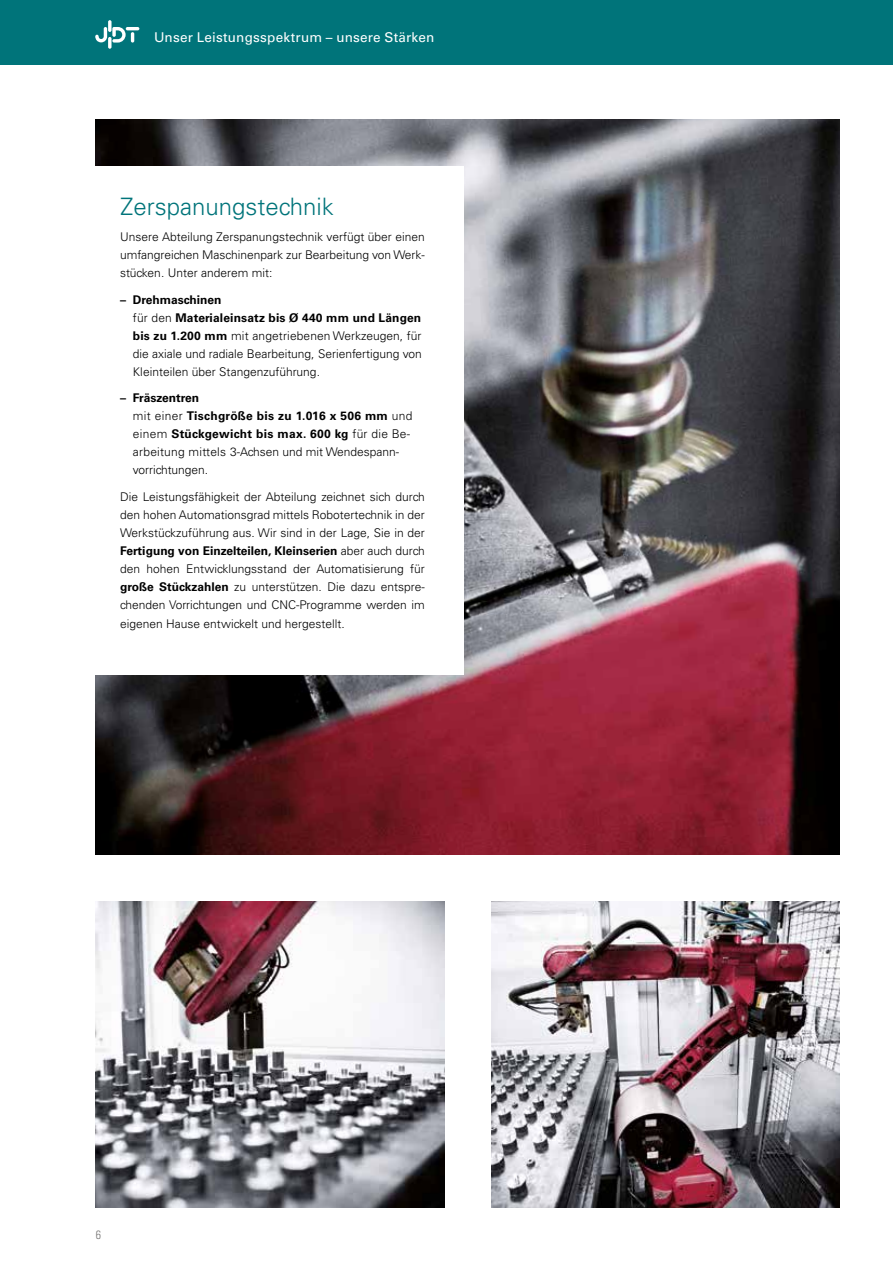
<style>
.page{position:relative;width:893px;height:1263px;background:#fff}
.page>*{position:absolute;margin:0;border:0;box-sizing:border-box;transform-origin:0 0}
.t1{font:300 24px "Univers LT Std";color:#00747a}
.t2{font:13.5px "Univers LT Std";letter-spacing:.015em;color:#fff}
.t3{font:300 12px/18px "Univers LT Std";color:#000;text-align:justify}
.t4{font:300 condensed 12px "Univers LT Std";color:#757473}
.s1{font-weight:700}
</style>
<div class="page">
<div style="left:0;top:0;width:893px;height:65px;background:#00747a"></div>
<svg style="left:108px;top:20px;width:4px;height:12px"></svg>
<svg style="left:108px;top:37px;width:4px;height:12px"></svg>
<svg style="left:95px;top:27px;width:44px;height:16px"></svg>
<img style="left:96px;top:119px;width:744px;height:736px">
<div style="left:87px;top:166px;width:377px;height:508px;background:#fff"></div>
<img style="left:491px;top:901px;width:349px;height:306px">
<img style="left:96px;top:901px;width:348px;height:306px">
<p class="t2" style="left:154px;top:29px;width:282px">Unser Leistungsspektrum – unsere Stärken</p>
<h1 class="t1" style="left:120px;top:192px;width:215px">Zerspanungstechnik</h1>
<p class="t3" style="left:120px;top:228px;width:306px">Unsere Abteilung Zerspanungstechnik verfügt über einen umfangreichen Maschinenpark zur Bearbeitung von Werk&shy;stücken. Unter anderem mit:</p>
<p class="t3" style="left:133px;top:290px;width:291px;text-align:left;text-indent:-13px"><span class="s1">– Drehmaschinen<br></span>für den <span class="s1">Materialeinsatz bis Ø 440 mm und Längen bis zu 1.200 mm</span> mit angetriebenen Werkzeugen, für die axiale und radiale Bearbeitung, Serienfertigung von Kleinteilen über Stangenzuführung.</p>
<p class="t3" style="left:133px;top:389px;width:281px;text-align:left;text-indent:-13px"><span class="s1">– Fräszentren<br></span>mit einer <span class="s1">Tischgröße bis zu 1.016 x 506 mm</span> und einem <span class="s1">Stückgewicht bis max. 600 kg</span> für die Be&shy;arbeitung mittels 3-Achsen und mit Wendespann&shy;vorrichtungen.</p>
<p class="t3" style="left:120px;top:487px;width:306px">Die Leistungsfähigkeit der Abteilung zeichnet sich durch den hohen Automationsgrad mittels Robotertechnik in der Werkstückzuführung aus. Wir sind in der Lage, Sie in der <span class="s1">Fertigung von Einzelteilen, Kleinserien</span> aber auch durch den hohen Entwicklungsstand der Automatisierung für <span class="s1">große Stückzahlen</span> zu unterstützen. Die dazu entspre&shy;chenden Vorrichtungen und CNC-Programme werden im</p>
<p class="t3" style="left:120px;top:615px;width:226px">eigenen Hause entwickelt und hergestellt.</p>
<p class="t4" style="left:96px;top:1227px;width:7px">6</p>
</div>
